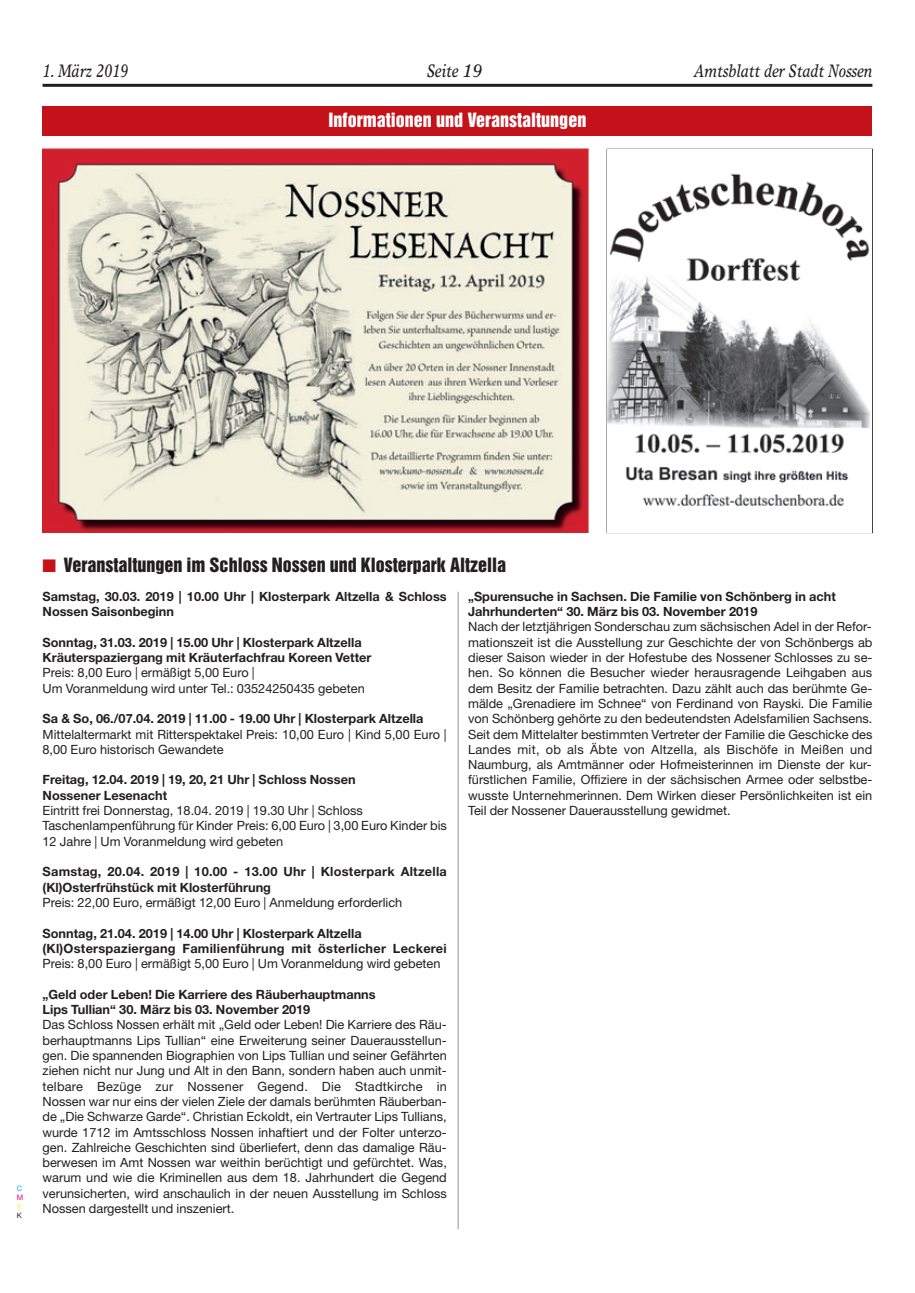
<style>
.page{position:relative;width:915px;height:1293px;background:#fff}
.page>*{position:absolute;margin:0;border:0;box-sizing:border-box;transform-origin:0 0}
.t1{font:18px "Helvetica Inserat";color:#231f20}
.t2{font:italic 18px "Times Europa";color:#231f20;scale:.8 1}
.t3{font:18px "Helvetica Inserat";color:#fff}
.t4{font:12.75px/15.3px "Helvetica Neue";color:#231f20}
.t5{font:700 12.75px/15.3px "Helvetica Neue";color:#231f20}
.t6{font:700 12.75px/15.3px "Helvetica Neue";letter-spacing:.02em;color:#231f20}
.t7{font:7.5px "Helvetica Neue";color:#00aeef}
.t8{font:7.5px "Helvetica Neue";color:#ed028c}
.t9{font:7.5px "Helvetica Neue";color:#fff101}
.t10{font:7.5px "Helvetica Neue";color:#231f20}
.s1{color:#c4121a}
</style>
<div class="page">
<hr style="left:43px;top:84px;width:829px;height:3px;background:#231f20">
<div style="left:43px;top:106px;width:829px;height:30px;background:#c4121a"></div>
<img style="left:607px;top:173px;width:264px;height:333px">
<img style="left:43px;top:149px;width:545px;height:384px">
<hr style="left:457px;top:592px;width:1px;height:637px;background:#939598">
<h1 class="t2" style="left:43px;top:60px;width:109px">1. März 2019</h1>
<h1 class="t2" style="left:426px;top:60px;width:71px">Seite 19</h1>
<h1 class="t2" style="left:694px;top:60px;width:224px">Amtsblatt der Stadt Nossen</h1>
<h1 class="t3" style="left:328px;top:110px;width:259px">Informationen und Veranstaltungen</h1>
<p class="t7" style="left:17px;top:1183px;width:7px">C</p>
<p class="t8" style="left:17px;top:1192px;width:8px">M</p>
<p class="t9" style="left:17px;top:1201px;width:6px">Y</p>
<p class="t10" style="left:17px;top:1210px;width:7px">K</p>
<h1 class="t1" style="left:43px;top:554px;width:465px"><span class="s1">■</span> Veranstaltungen im Schloss Nossen und Klosterpark Altzella</h1>
<p class="t5" style="left:43px;top:588px;width:405px">Samstag, 30.03. 2019 | 10.00 Uhr | Klosterpark Altzella &amp; Schloss<br>Nossen Saisonbeginn</p>
<p class="t5" style="left:43px;top:634px;width:330px">Sonntag, 31.03. 2019 | 15.00 Uhr | Klosterpark Altzella<br>Kräuterspaziergang mit Kräuterfachfrau Koreen Vetter</p>
<p class="t4" style="left:43px;top:665px;width:323px">Preis: 8,00 Euro | ermäßigt 5,00 Euro |<br>Um Voranmeldung wird unter Tel.: 03524250435 gebeten</p>
<p class="t5" style="left:43px;top:711px;width:382px">Sa &amp; So, 06./07.04. 2019 | 11.00 - 19.00 Uhr | Klosterpark Altzella</p>
<p class="t4" style="left:43px;top:726px;width:405px">Mittelaltermarkt mit Ritterspektakel Preis: 10,00 Euro | Kind 5,00 Euro |<br>8,00 Euro historisch Gewandete</p>
<p class="t5" style="left:43px;top:772px;width:314px">Freitag, 12.04. 2019 | 19, 20, 21 Uhr | Schloss Nossen<br>Nossener Lesenacht</p>
<p class="t4" style="left:43px;top:802px;width:405px">Eintritt frei Donnerstag, 18.04. 2019 | 19.30 Uhr | Schloss<br>Taschenlampenführung für Kinder Preis: 6,00 Euro | 3,00 Euro Kinder bis<br>12 Jahre | Um Voranmeldung wird gebeten</p>
<p class="t6" style="left:43px;top:864px;width:405px">Samstag, 20.04. 2019 | 10.00 - 13.00 Uhr | Klosterpark Altzella (Kl)Osterfrühstück mit Klosterführung</p>
<p class="t4" style="left:43px;top:894px;width:361px">Preis: 22,00 Euro, ermäßigt 12,00 Euro | Anmeldung erforderlich</p>
<p class="t6" style="left:43px;top:925px;width:405px">Sonntag, 21.04. 2019 | 14.00 Uhr | Klosterpark Altzella (Kl)Osterspaziergang Familienführung mit österlicher Leckerei</p>
<p class="t4" style="left:43px;top:955px;width:399px">Preis: 8,00 Euro | ermäßigt 5,00 Euro | Um Voranmeldung wird gebeten</p>
<p class="t5" style="left:43px;top:986px;width:334px">„Geld oder Leben! Die Karriere des Räuberhauptmanns<br>Lips Tullian“ 30. März bis 03. November 2019</p>
<p class="t4" style="left:43px;top:1017px;width:405px;text-align:justify">Das Schloss Nossen erhält mit „Geld oder Leben! Die Karriere des Räu&shy;berhauptmanns Lips Tullian“ eine Erweiterung seiner Dauerausstellun&shy;gen. Die spannenden Biographien von Lips Tullian und seiner Gefährten ziehen nicht nur Jung und Alt in den Bann, sondern haben auch unmit&shy;telbare Bezüge zur Nossener Gegend. Die Stadtkirche in Nossen war nur eins der vielen Ziele der damals berühmten Räuberban&shy;de „Die Schwarze Garde“. Christian Eckoldt, ein Vertrauter Lips Tullians, wurde 1712 im Amtsschloss Nossen inhaftiert und der Folter unterzo&shy;gen. Zahlreiche Geschichten sind überliefert, denn das damalige Räu&shy;berwesen im Amt Nossen war weithin berüchtigt und gefürchtet. Was, warum und wie die Kriminellen aus dem 18. Jahrhundert die Gegend verunsicherten, wird anschaulich in der neuen Ausstellung im Schloss Nossen dargestellt und inszeniert.</p>
<p class="t5" style="left:468px;top:588px;width:369px">„Spurensuche in Sachsen. Die Familie von Schönberg in acht<br>Jahrhunderten“ 30. März bis 03. November 2019</p>
<p class="t4" style="left:468px;top:619px;width:405px;text-align:justify">Nach der letztjährigen Sonderschau zum sächsischen Adel in der Refor&shy;mationszeit ist die Ausstellung zur Geschichte der von Schönbergs ab dieser Saison wieder in der Hofestube des Nossener Schlosses zu se&shy;hen. So können die Besucher wieder herausragende Leihgaben aus dem Besitz der Familie betrachten. Dazu zählt auch das berühmte Ge&shy;mälde „Grenadiere im Schnee“ von Ferdinand von Rayski. Die Familie von Schönberg gehörte zu den bedeutendsten Adelsfamilien Sachsens.<br>Seit dem Mittelalter bestimmten Vertreter der Familie die Geschicke des Landes mit, ob als Äbte von Altzella, als Bischöfe in Meißen und Naumburg, als Amtmänner oder Hofmeisterinnen im Dienste der kur&shy;fürstlichen Familie, Offiziere in der sächsischen Armee oder selbstbe&shy;wusste Unternehmerinnen. Dem Wirken dieser Persönlichkeiten ist ein Teil der Nossener Dauerausstellung gewidmet.</p>
</div>
